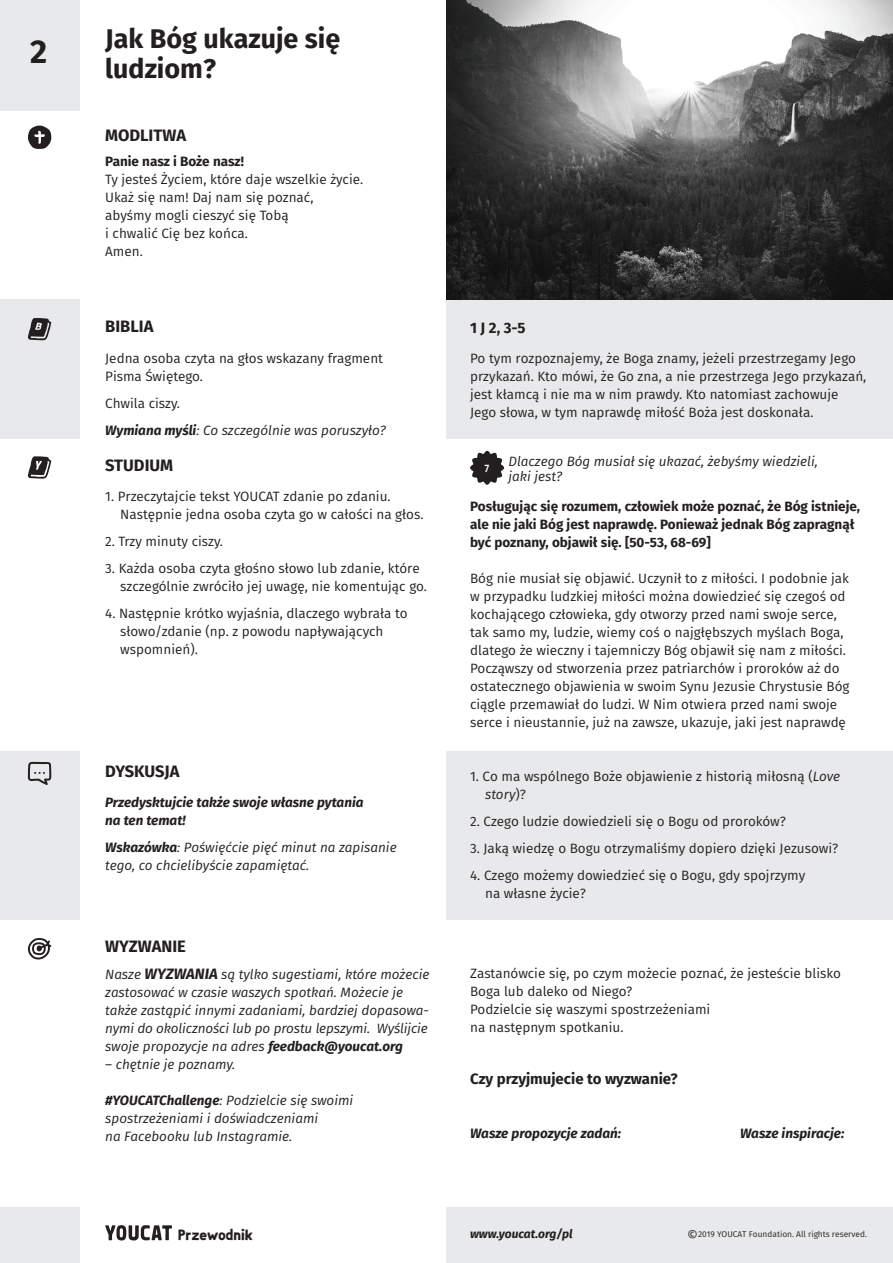
<style>
.page{position:relative;width:893px;height:1263px;background:#fff}
.page>*{position:absolute;margin:0;border:0;box-sizing:border-box;transform-origin:0 0}
.t1{font:700 33px "Fira Sans";color:#231f20}
.t2{font:700 27px/30px "Fira Sans";color:#231f20}
.t3{font:700 16.5px "Fira Sans";color:#231f20}
.t4{font:700 15px "Fira Sans";color:#231f20}
.t5{font:900 14.85px "Rockster";color:#231f20}
.t6{font:13.5px/18px "Fira Sans";color:#231f20}
.t7{font:italic 13.5px/18px "Fira Sans";color:#231f20}
.t8{font:700 13.5px/18px "Fira Sans";color:#231f20}
.t9{font:italic 700 13.5px/18px "Fira Sans";color:#231f20}
.t10{font:italic 700 12px "Fira Sans";color:#231f20}
.t11{font:700 10.8px "Officina Sans ITC Pro";color:#fff}
.t12{font:8.4px "Fira Sans";color:#231f20}
.s1{font-style:normal}
.s2{font-weight:700}
.s3{font-weight:700;font-size:15px}
.s4{font-style:italic}
.s5{font-size:13.5px}
</style>
<div class="page">
<div style="left:0;top:0;width:79px;height:111px;background:#e8e9ea"></div>
<div style="left:446px;top:300px;width:447px;height:139px;background:#e8e9ea"></div>
<div style="left:0;top:300px;width:79px;height:139px;background:#e8e9ea"></div>
<svg style="left:28px;top:456px;width:23px;height:23px"></svg>
<svg style="left:28px;top:126px;width:23px;height:23px"></svg>
<svg style="left:28px;top:318px;width:23px;height:23px"></svg>
<div style="left:446px;top:1207px;width:447px;height:56px;background:#e8e9ea"></div>
<div style="left:0;top:1207px;width:79px;height:56px;background:#e8e9ea"></div>
<svg style="left:105px;top:1225px;width:67px;height:15px"></svg>
<div style="left:0;top:751px;width:79px;height:169px;background:#e8e9ea"></div>
<div style="left:446px;top:751px;width:447px;height:169px;background:#e8e9ea"></div>
<svg style="left:28px;top:762px;width:23px;height:23px"></svg>
<svg style="left:28px;top:938px;width:23px;height:21px"></svg>
<svg style="left:470px;top:451px;width:34px;height:34px"></svg>
<img style="left:446px;top:0;width:447px;height:300px">
<h1 class="t1" style="left:30px;top:24px;width:19px">2</h1>
<h2 class="t2" style="left:105px;top:22px;width:237px">Jak Bóg ukazuje się ludziom?</h2>
<p class="t3" style="left:105px;top:121px;width:82px">MODLITWA</p>
<p class="t8" style="left:105px;top:152px;width:140px">Panie nasz i Boże nasz!</p>
<p class="t6" style="left:105px;top:172px;width:260px">Ty jesteś Życiem, które daje wszelkie życie.<br>Ukaż się nam! Daj nam się poznać,<br>abyśmy mogli cieszyć się Tobą<br>i chwalić Cię bez końca.<br>Amen.</p>
<p class="t3" style="left:105px;top:313px;width:50px">BIBLIA</p>
<p class="t6" style="left:105px;top:350px;width:279px">Jedna osoba czyta na głos wskazany fragment<br>Pisma Świętego.</p>
<p class="t7" style="left:105px;top:390px;width:282px;line-height:27px"><span class="s1">Chwila ciszy.<br></span><span class="s2">Wymiana myśli</span>: Co szczególnie was poruszyło?</p>
<p class="t3" style="left:105px;top:452px;width:70px">STUDIUM</p>
<p class="t6" style="left:120px;top:489px;width:305px;text-indent:-15px">1. Przeczytajcie tekst YOUCAT zdanie po zdaniu.<br>Następnie jedna osoba czyta go w całości na głos.</p>
<p class="t6" style="left:105px;top:534px;width:119px">2. Trzy minuty ciszy.</p>
<p class="t6" style="left:120px;top:561px;width:308px;text-indent:-15px">3. Każda osoba czyta głośno słowo lub zdanie, które szczególnie zwróciło jej uwagę, nie komentując go.</p>
<p class="t6" style="left:120px;top:606px;width:289px;text-indent:-15px">4. Następnie krótko wyjaśnia, dlaczego wybrała to słowo/zdanie (np. z powodu napływających wspomnień).</p>
<p class="t3" style="left:105px;top:757px;width:76px">DYSKUSJA</p>
<p class="t9" style="left:105px;top:792px;width:260px">Przedysktujcie także swoje własne pytania na ten temat!</p>
<p class="t7" style="left:105px;top:839px;width:293px"><span class="s2">Wskazówka</span>: Poświęćcie pięć minut na zapisanie tego, co chcielibyście zapamiętać.</p>
<p class="t3" style="left:105px;top:932px;width:82px">WYZWANIE</p>
<p class="t7" style="left:105px;top:966px;width:326px">Nasze <span class="s3">WYZWANIA</span> są tylko sugestiami, które możecie zastosować w czasie waszych spotkań. Możecie je także zastąpić innymi zadaniami, bardziej dopasowa&shy;nymi do okoliczności lub po prostu lepszymi. Wyślijcie swoje propozycje na adres <span class="s2">feedback@youcat.org</span></p>
<p class="t7" style="left:105px;top:1056px;width:132px">– chętnie je poznamy.</p>
<p class="t7" style="left:105px;top:1092px;width:250px"><span class="s2">#YOUCATChallenge</span>: Podzielcie się swoimi spostrzeżeniami i doświadczeniami<br>na Facebooku lub Instagramie.</p>
<p class="t4" style="left:470px;top:315px;width:57px">1 J 2, 3-5</p>
<p class="t6" style="left:470px;top:351px;width:398px">Po tym rozpoznajemy, że Boga znamy, jeżeli przestrzegamy Jego przykazań. Kto mówi, że Go zna, a nie przestrzega Jego przykazań, jest kłamcą i nie ma w nim prawdy. Kto natomiast zachowuje Jego słowa, w tym naprawdę miłość Boża jest doskonała.</p>
<p class="t7" style="left:509px;top:454px;width:311px;line-height:15px">Dlaczego Bóg musiał się ukazać, żebyśmy wiedzieli, jaki jest?</p>
<p class="t8" style="left:470px;top:496px;width:391px">Posługując się rozumem, człowiek może poznać, że Bóg istnieje, ale nie jaki Bóg jest naprawdę. Ponieważ jednak Bóg zapragnął być poznany, objawił się. [50-53, 68-69]</p>
<p class="t6" style="left:470px;top:570px;width:381px">Bóg nie musiał się objawić. Uczynił to z miłości. I podobnie jak w przypadku ludzkiej miłości można dowiedzieć się czegoś od kochającego człowieka, gdy otworzy przed nami swoje serce, tak samo my, ludzie, wiemy coś o najgłębszych myślach Boga, dlatego że wieczny i tajemniczy Bóg objawił się nam z miłości.<br>Począwszy od stworzenia przez patriarchów i proroków aż do ostatecznego objawienia w swoim Synu Jezusie Chrystusie Bóg ciągle przemawiał do ludzi. W Nim otwiera przed nami swoje serce i nieustannie, już na zawsze, ukazuje, jaki jest naprawdę</p>
<p class="t11" style="left:484px;top:461px;width:7px">7</p>
<p class="t6" style="left:485px;top:768px;width:357px;text-indent:-15px">1. Co ma wspólnego Boże objawienie z historią miłosną (<span class="s4">Love story</span>)?</p>
<p class="t6" style="left:470px;top:813px;width:317px">2. Czego ludzie dowiedzieli się o Bogu od proroków?</p>
<p class="t6" style="left:470px;top:840px;width:370px">3. Jaką wiedzę o Bogu otrzymaliśmy dopiero dzięki Jezusowi?</p>
<p class="t6" style="left:485px;top:867px;width:322px;text-indent:-15px">4. Czego możemy dowiedzieć się o Bogu, gdy spojrzymy na własne życie?</p>
<p class="t6" style="left:470px;top:965px;width:372px">Zastanówcie się, po czym możecie poznać, że jesteście blisko Boga lub daleko od Niego?<br>Podzielcie się waszymi spostrzeżeniami<br>na następnym spotkaniu.</p>
<p class="t4" style="left:470px;top:1066px;width:209px">Czy przyjmujecie to wyzwanie?</p>
<p class="t9" style="left:470px;top:1123px;width:152px">Wasze propozycje zadań:</p>
<p class="t9" style="left:740px;top:1123px;width:106px">Wasze inspiracje:</p>
<p class="t5" style="left:178px;top:1224px;width:77px">Przewodnik</p>
<p class="t10" style="left:470px;top:1224px;width:104px">www.youcat.org/pl</p>
<p class="t12" style="left:687px;top:1228px;width:181px"><span class="s5">©</span>2019 YOUCAT Foundation. All rights reserved.</p>
</div>
